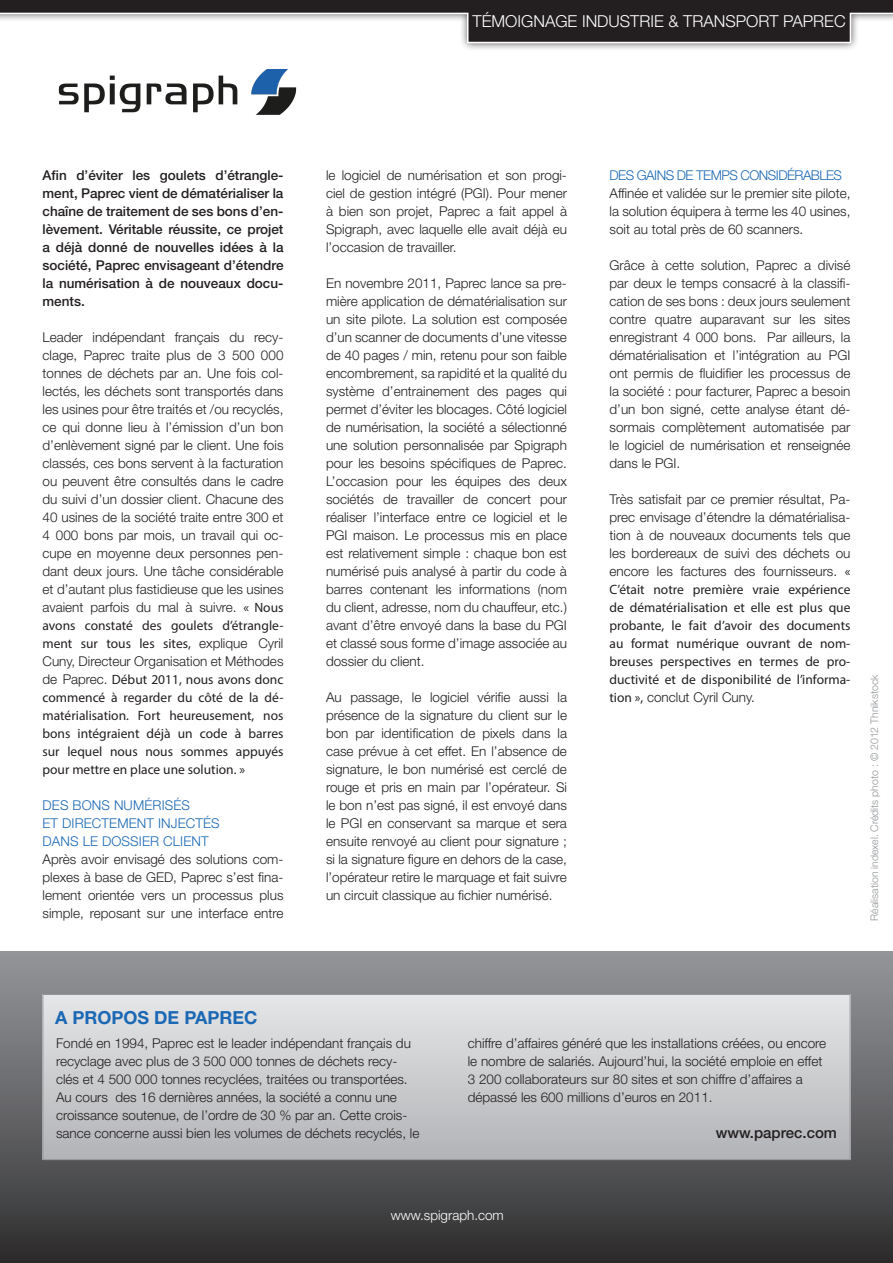
<style>
.page{position:relative;width:893px;height:1263px;background:#fff}
.page>*{position:absolute;margin:0;border:0;box-sizing:border-box;transform-origin:0 0}
.t1{font:700 18px "Helvetica Neue LT Std";color:#1b68b4}
.t2{font:300 16.5px "Helvetica Neue LT Std";color:#fff}
.t3{font:500 15px "Helvetica Neue LT Std";color:#231f20}
.t4{font:300 13.5px/18px "Helvetica Neue LT Std";color:#231f20;text-align:justify}
.t5{font:13.5px/18px "Myriad Pro";color:#231f20;text-align:justify}
.t6{font:500 13.5px/18px "Helvetica Neue LT Std";color:#231f20;text-align:justify}
.t7{font:300 13.5px/18px "Helvetica Neue LT Std";letter-spacing:.01em;color:#1b68b4}
.t8{font:300 13.5px "Helvetica Neue LT Std";letter-spacing:-.04em;color:#1b68b4}
.t9{font:300 13.5px "Helvetica Neue LT Std";color:#fff}
.t10{font:300 10.5px "Helvetica Neue LT Std";color:#939598}
.s1{font-family:"Myriad Pro";font-weight:400}
.s2{font-family:"Helvetica Neue LT Std";font-weight:300}
</style>
<div class="page">
<div style="left:0;top:951px;width:893px;height:312px;background:linear-gradient(to bottom,#989b9e,#313031)"></div>
<div style="left:43px;top:994px;width:807px;height:165px;background:linear-gradient(to bottom,#e6e7e8,#b2b3b6)"></div>
<div style="left:43px;top:994px;width:807px;height:166px;border:1px solid #939598"></div>
<div style="left:0;top:0;width:893px;height:51px;background:#231f20;opacity:.75"></div>
<svg style="left:0;top:0;width:893px;height:44px"></svg>
<img style="left:39px;top:49px;width:276px;height:66px">
<p class="t2" style="left:473px;top:11px;width:375px">TÉMOIGNAGE INDUSTRIE &amp; TRANSPORT PAPREC</p>
<p class="t6" style="left:43px;top:166px;width:242px">Afin d’éviter les goulets d’étrangle&shy;ment, Paprec vient de dématérialiser la chaîne de traitement de ses bons d’en&shy;lèvement. Véritable réussite, ce projet a déjà donné de nouvelles idées à la société, Paprec envisageant d’étendre la numérisation à de nouveaux docu&shy;ments.</p>
<p class="t4" style="left:43px;top:328px;width:242px">Leader indépendant français du recy&shy;clage, Paprec traite plus de 3 500 000 tonnes de déchets par an. Une fois col&shy;lectés, les déchets sont transportés dans les usines pour être traités et /ou recyclés, ce qui donne lieu à l’émission d’un bon d’enlèvement signé par le client. Une fois classés, ces bons servent à la facturation ou peuvent être consultés dans le cadre du suivi d’un dossier client. Chacune des 40 usines de la société traite entre 300 et 4 000 bons par mois, un travail qui oc&shy;cupe en moyenne deux personnes pen&shy;dant deux jours. Une tâche considérable et d’autant plus fastidieuse que les usines avaient parfois du mal à suivre. <span class="s1">« Nous avons constaté des goulets d’étrangle&shy;ment sur tous les sites,</span> explique Cyril Cuny, Directeur Organisation et Méthodes de Paprec. <span class="s1">Début 2011, nous avons donc commencé à regarder du côté de la dé&shy;matérialisation. Fort heureusement, nos bons intégraient déjà un code à barres sur lequel nous nous sommes appuyés pour mettre en place une solution. »</span></p>
<p class="t7" style="left:43px;top:796px;width:179px">DES BONS NUMÉRISÉS<br>ET DIRECTEMENT INJECTÉS<br>DANS LE DOSSIER CLIENT</p>
<p class="t4" style="left:43px;top:850px;width:242px">Après avoir envisagé des solutions com&shy;plexes à base de GED, Paprec s’est fina&shy;lement orientée vers un processus plus simple, reposant sur une interface entre</p>
<p class="t4" style="left:326px;top:166px;width:242px">le logiciel de numérisation et son progi&shy;ciel de gestion intégré (PGI). Pour mener à bien son projet, Paprec a fait appel à Spigraph, avec laquelle elle avait déjà eu l’occasion de travailler.</p>
<p class="t4" style="left:326px;top:274px;width:242px">En novembre 2011, Paprec lance sa pre&shy;mière application de dématérialisation sur un site pilote. La solution est composée d’un scanner de documents d’une vitesse de 40 pages / min, retenu pour son faible encombrement, sa rapidité et la qualité du système d’entrainement des pages qui permet d’éviter les blocages. Côté logiciel de numérisation, la société a sélectionné une solution personnalisée par Spigraph pour les besoins spécifiques de Paprec.<br>L’occasion pour les équipes des deux sociétés de travailler de concert pour réaliser l’interface entre ce logiciel et le PGI maison. Le processus mis en place est relativement simple : chaque bon est numérisé puis analysé à partir du code à barres contenant les informations (nom du client, adresse, nom du chauffeur, etc.) avant d’être envoyé dans la base du PGI et classé sous forme d’image associée au dossier du client.</p>
<p class="t4" style="left:326px;top:688px;width:242px">Au passage, le logiciel vérifie aussi la présence de la signature du client sur le bon par identification de pixels dans la case prévue à cet effet. En l’absence de signature, le bon numérisé est cerclé de rouge et pris en main par l’opérateur. Si le bon n’est pas signé, il est envoyé dans le PGI en conservant sa marque et sera ensuite renvoyé au client pour signature ; si la signature figure en dehors de la case, l’opérateur retire le marquage et fait suivre un circuit classique au fichier numérisé.</p>
<p class="t8" style="left:609px;top:167px;width:234px">DES GAINS DE TEMPS CONSIDÉRABLES</p>
<p class="t4" style="left:609px;top:184px;width:242px">Affinée et validée sur le premier site pilote, la solution équipera à terme les 40 usines, soit au total près de 60 scanners.</p>
<p class="t4" style="left:609px;top:256px;width:242px">Grâce à cette solution, Paprec a divisé par deux le temps consacré à la classifi&shy;cation de ses bons : deux jours seulement contre quatre auparavant sur les sites enregistrant 4 000 bons. Par ailleurs, la dématérialisation et l’intégration au PGI ont permis de fluidifier les processus de la société : pour facturer, Paprec a besoin d’un bon signé, cette analyse étant dé&shy;sormais complètement automatisée par le logiciel de numérisation et renseignée dans le PGI.</p>
<p class="t5" style="left:609px;top:490px;width:242px"><span class="s2">Très satisfait par ce premier résultat, Pa&shy;prec envisage d’étendre la dématérialisa&shy;tion à de nouveaux documents tels que les bordereaux de suivi des déchets ou encore les factures des fournisseurs.</span> « C’était notre première vraie expérience de dématérialisation et elle est plus que probante, le fait d’avoir des documents au format numérique ouvrant de nom&shy;breuses perspectives en termes de pro&shy;ductivité et de disponibilité de l’informa&shy;tion », <span class="s2">conclut Cyril Cuny.</span></p>
<p class="t10" style="left:868px;top:921px;width:247px;rotate:-90deg">Réalisation indexel. Crédits photo : © 2012 Thnikstock</p>
<p class="t1" style="left:55px;top:1006px;width:204px">A PROPOS DE PAPREC</p>
<p class="t4" style="left:56px;top:1034px;width:365px;text-align:left">Fondé en 1994, Paprec est le leader indépendant français du recyclage avec plus de 3 500 000 tonnes de déchets recy&shy;clés et 4 500 000 tonnes recyclées, traitées ou transportées.<br>Au cours des 16 dernières années, la société a connu une croissance soutenue, de l’ordre de 30 % par an. Cette crois&shy;sance concerne aussi bien les volumes de déchets recyclés, le</p>
<p class="t4" style="left:468px;top:1034px;width:360px;text-align:left">chiffre d’affaires généré que les installations créées, ou encore le nombre de salariés. Aujourd’hui, la société emploie en effet 3 200 collaborateurs sur 80 sites et son chiffre d’affaires a dépassé les 600 millions d’euros en 2011.</p>
<p class="t3" style="left:716px;top:1124px;width:123px">www.paprec.com</p>
<p class="t9" style="left:391px;top:1207px;width:115px">www.spigraph.com</p>
</div>
